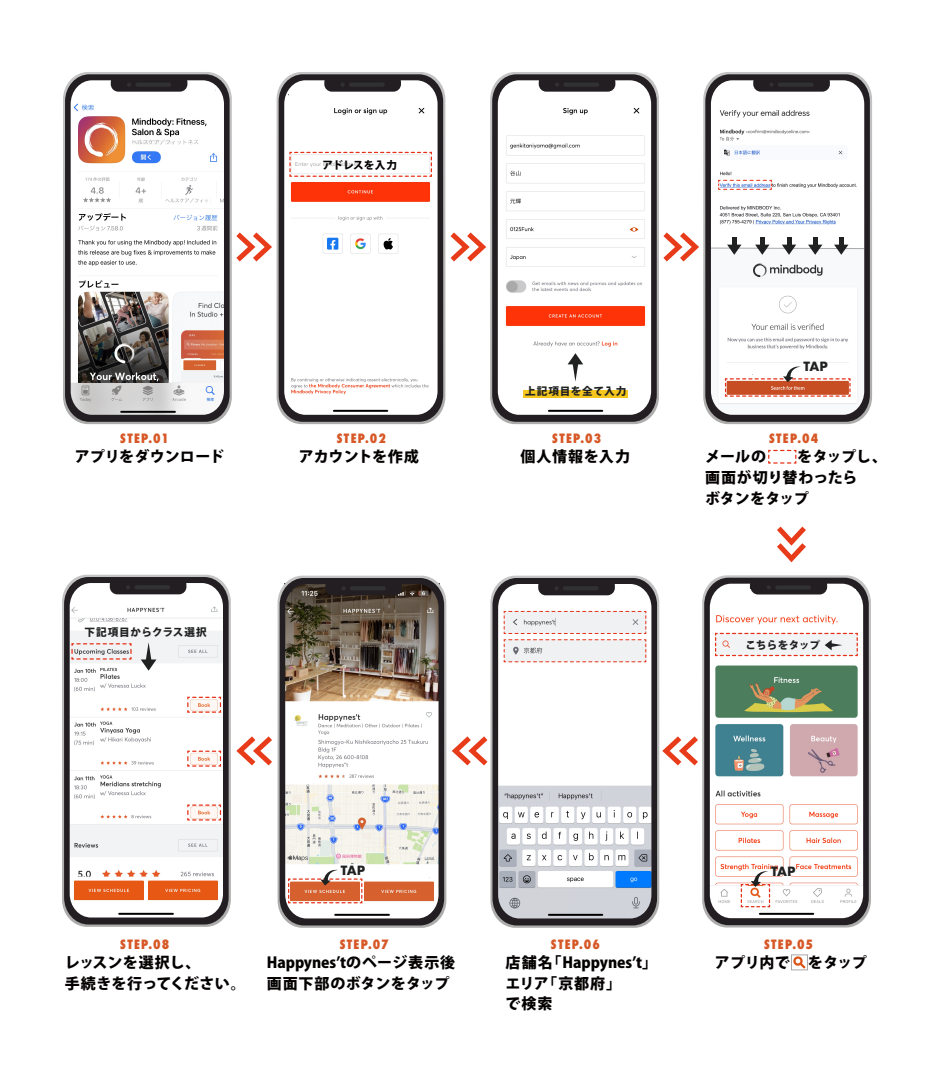
<style>
.page{position:relative;width:933px;height:1075px;background:#fff}
.page>*{position:absolute;margin:0;border:0;box-sizing:border-box;transform-origin:0 0}
.t1{font:800 15px/20.6px "Koz Go Pr 6 N";letter-spacing:.005em;color:#040000}
.t2{font:800 15px/20.6px "Koz Go Pr 6 N";letter-spacing:-.015em;color:#040000}
.t3{font:800 15px "Koz Go Pr 6 N";letter-spacing:.055em;color:#040000}
.t4{font:800 condensed 12.5px "Futura";letter-spacing:.105em;color:#d75827}
.t5{font:700 12.38px "Futura";letter-spacing:-.025em;color:#202121}
.t6{font:800 10.62px "Koz Go Pr 6 N";letter-spacing:.05em;color:#202121}
.t7{font:800 10.62px "Koz Go Pr 6 N";letter-spacing:.07em;color:#202121}
.t8{font:800 10.62px "Koz Go Pr 6 N";color:#202121}
.t9{font:800 10.62px "Koz Go Pr 6 N";letter-spacing:-.005em;color:#040000}
</style>
<div class="page">
<svg style="left:702px;top:575px;width:168px;height:352px;background:#aaa9a9"></svg>
<svg style="left:704px;top:577px;width:164px;height:347px"></svg>
<div style="left:721px;top:588px;width:133px;height:9px;background:#fff"></div>
<svg style="left:714px;top:632px;width:144px;height:24px"></svg>
<div style="left:722px;top:589px;width:133px;height:8px;background:#fff"></div>
<svg style="left:749px;top:582px;width:77px;height:13px"></svg>
<svg style="left:63px;top:72px;width:169px;height:352px;background:#b2b1b1"></svg>
<svg style="left:65px;top:74px;width:164px;height:347px"></svg>
<div style="left:83px;top:85px;width:132px;height:9px;background:#fff"></div>
<svg style="left:111px;top:79px;width:76px;height:13px"></svg>
<svg style="left:276px;top:72px;width:169px;height:352px;background:#bcbcbc"></svg>
<svg style="left:278px;top:74px;width:165px;height:347px"></svg>
<svg style="left:490px;top:72px;width:168px;height:352px;background:#acabac"></svg>
<svg style="left:492px;top:74px;width:164px;height:347px"></svg>
<svg style="left:324px;top:79px;width:77px;height:13px"></svg>
<svg style="left:538px;top:79px;width:77px;height:13px"></svg>
<svg style="left:703px;top:72px;width:168px;height:352px;background:#abaaaa"></svg>
<svg style="left:705px;top:74px;width:164px;height:347px"></svg>
<svg style="left:753px;top:79px;width:76px;height:13px"></svg>
<div style="left:759px;top:238px;width:5px;height:8px;background:#202121"></div>
<div style="left:731px;top:238px;width:5px;height:8px;background:#202121"></div>
<div style="left:786px;top:238px;width:5px;height:8px;background:#202121"></div>
<div style="left:812px;top:238px;width:5px;height:8px;background:#202121"></div>
<div style="left:838px;top:238px;width:5px;height:8px;background:#202121"></div>
<svg style="left:708px;top:244px;width:156px;height:11px"></svg>
<div style="left:523px;top:390px;width:104px;height:8px;background:#f4c61e"></div>
<svg style="left:277px;top:575px;width:169px;height:352px;background:#c3c2c2"></svg>
<img style="left:279px;top:578px;width:165px;height:347px">
<svg style="left:325px;top:583px;width:77px;height:12px"></svg>
<div style="left:288px;top:870px;width:133px;height:8px;background:#fff"></div>
<svg style="left:287px;top:869px;width:76px;height:34px"></svg>
<svg style="left:490px;top:575px;width:169px;height:352px;background:#b1b0b1"></svg>
<svg style="left:492px;top:578px;width:164px;height:347px"></svg>
<div style="left:510px;top:589px;width:132px;height:9px;background:#fff"></div>
<svg style="left:538px;top:583px;width:76px;height:12px"></svg>
<svg style="left:503px;top:610px;width:143px;height:52px"></svg>
<svg style="left:289px;top:151px;width:143px;height:26px"></svg>
<svg style="left:567px;top:353px;width:16px;height:28px"></svg>
<svg style="left:236px;top:232px;width:36px;height:29px"></svg>
<svg style="left:236px;top:736px;width:36px;height:29px"></svg>
<svg style="left:451px;top:736px;width:36px;height:29px"></svg>
<svg style="left:662px;top:736px;width:35px;height:29px"></svg>
<svg style="left:450px;top:232px;width:36px;height:29px"></svg>
<svg style="left:663px;top:232px;width:35px;height:29px"></svg>
<svg style="left:717px;top:180px;width:54px;height:10px"></svg>
<svg style="left:768px;top:449px;width:28px;height:15px"></svg>
<div style="left:718px;top:364px;width:137px;height:10px;background:#fff"></div>
<svg style="left:724px;top:366px;width:126px;height:31px"></svg>
<svg style="left:777px;top:526px;width:28px;height:36px"></svg>
<svg style="left:62px;top:574px;width:169px;height:352px;background:#b6b6b6"></svg>
<svg style="left:64px;top:577px;width:164px;height:347px"></svg>
<svg style="left:110px;top:582px;width:76px;height:12px"></svg>
<svg style="left:71px;top:642px;width:61px;height:18px"></svg>
<svg style="left:141px;top:642px;width:15px;height:28px"></svg>
<svg style="left:739px;top:870px;width:31px;height:37px"></svg>
<div style="left:790px;top:954px;width:17px;height:15px;border:1px solid #aaa9a9"></div>
<svg style="left:792px;top:955px;width:14px;height:14px"></svg>
<svg style="left:186px;top:696px;width:36px;height:17px"></svg>
<svg style="left:186px;top:749px;width:36px;height:18px"></svg>
<svg style="left:186px;top:803px;width:36px;height:18px"></svg>
<p class="t9" style="left:322px;top:159px;width:76px">アドレスを入力</p>
<p class="t4" style="left:120px;top:430px;width:50px">STEP.01</p>
<p class="t1" style="left:75px;top:447px;width:151px">アプリをダウンロード</p>
<p class="t6" style="left:84px;top:626px;width:124px">下記項目からクラス選択</p>
<p class="t4" style="left:337px;top:430px;width:50px">STEP.02</p>
<p class="t1" style="left:299px;top:447px;width:121px">アカウントを作成</p>
<p class="t7" style="left:525px;top:385px;width:103px">上記項目を全て入力</p>
<p class="t4" style="left:552px;top:430px;width:51px">STEP.03</p>
<p class="t3" style="left:520px;top:448px;width:111px">個人情報を入力</p>
<p class="t5" style="left:803px;top:357px;width:26px">TAP</p>
<p class="t4" style="left:768px;top:430px;width:51px">STEP.04</p>
<p class="t2" style="left:705px;top:447px;width:183px;text-indent:92px">をタップし、画面が切り替わったら<br>ボタンをタップ</p>
<p class="t1" style="left:705px;top:447px;width:62px">メールの</p>
<p class="t8" style="left:745px;top:639px;width:76px">こちらをタップ</p>
<p class="t4" style="left:120px;top:935px;width:51px">STEP.08</p>
<p class="t1" style="left:65px;top:952px;width:183px">レッスンを選択し、<br>手続きを行ってください。</p>
<p class="t5" style="left:341px;top:860px;width:26px">TAP</p>
<p class="t4" style="left:340px;top:935px;width:50px">STEP.07</p>
<p class="t1" style="left:267px;top:952px;width:190px">Happynesʼtのページ表示後画面下部のボタンをタップ</p>
<p class="t4" style="left:550px;top:935px;width:51px">STEP.06</p>
<p class="t1" style="left:505px;top:952px;width:153px">店舗名「Happynesʼt」エリア「京都府」<br>で検索</p>
<p class="t5" style="left:770px;top:862px;width:26px">TAP</p>
<p class="t4" style="left:763px;top:935px;width:50px">STEP.05</p>
<p class="t1" style="left:714px;top:952px;width:153px">アプリ内で をタップ</p>
</div>
